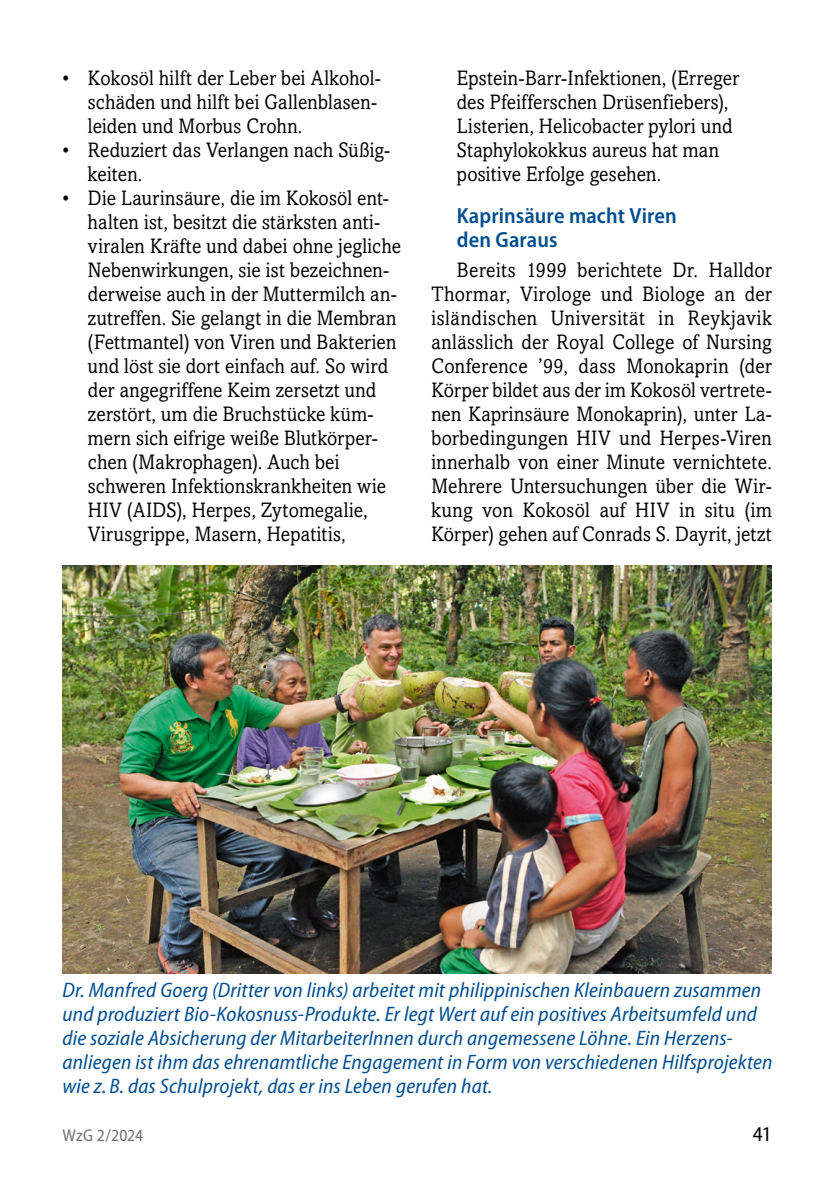
<style>
.page{position:relative;width:840px;height:1191px;background:#fff}
.page>*{position:absolute;margin:0;border:0;box-sizing:border-box;transform-origin:0 0}
._07_Zwischen-Überschrift{font:600 semi-condensed 22px/24px "Myriad Pro";letter-spacing:.005em;color:#004e90}
._06_GS_mit_Aufzaehlung{font:21px/24px "Amasis MT Std";letter-spacing:.015em;color:#000;scale:.9 1}
._05_GS_10_5_12{font:21px/24px "Amasis MT Std";letter-spacing:.015em;color:#000;text-align:justify;scale:.9 1}
._08_BU{font:italic semi-condensed 21px/24px "Myriad Pro";letter-spacing:.01em;color:#004e90}
.t1{font:semi-condensed 21px "Myriad Pro";color:#000}
.t2{font:semi-condensed 17px "Myriad Pro";letter-spacing:.005em;color:#6f7070}
</style>
<div class="page">
<img style="left:62px;top:565px;width:709px;height:408px">
<p class="_06_GS_mit_Aufzaehlung" style="left:88px;top:66px;width:327px;text-indent:-26px">• Kokosöl hilft der Leber bei Alkohol&shy;schäden und hilft bei Gallenblasen&shy;leiden und Morbus Crohn.</p>
<p class="_06_GS_mit_Aufzaehlung" style="left:88px;top:138px;width:337px;text-indent:-26px">• Reduziert das Verlangen nach Süßig&shy;keiten.</p>
<p class="_06_GS_mit_Aufzaehlung" style="left:88px;top:186px;width:349px;text-indent:-26px">• Die Laurinsäure, die im Kokosöl ent&shy;halten ist, besitzt die stärksten anti&shy;viralen Kräfte und dabei ohne jegliche Nebenwirkungen, sie ist bezeichnen&shy;derweise auch in der Muttermilch an&shy;zutreffen. Sie gelangt in die Membran (Fettmantel) von Viren und Bakterien und löst sie dort einfach auf. So wird der angegriffene Keim zersetzt und zerstört, um die Bruchstücke küm&shy;mern sich eifrige weiße Blutkörper&shy;chen (Makrophagen). Auch bei schweren Infektionskrankheiten wie HIV (AIDS), Herpes, Zytomegalie, Virusgrippe, Masern, Hepatitis,</p>
<p class="_06_GS_mit_Aufzaehlung" style="left:456px;top:66px;width:315px">Epstein-Barr-Infektionen, (Erreger des Pfeifferschen Drüsenfiebers), Listerien, Helicobacter pylori und Staphylokokkus aureus hat man positive Erfolge gesehen.</p>
<p class="_07_Zwischen-Überschrift" style="left:456px;top:204px;width:221px">Kaprinsäure macht Viren den Garaus</p>
<p class="_05_GS_10_5_12" style="left:431px;top:258px;width:379px;text-indent:26px">Bereits 1999 berichtete Dr. Halldor Thormar, Virologe und Biologe an der isländischen Universität in Reykjavik anlässlich der Royal College of Nursing Conference ’99, dass Monokaprin (der Körper bildet aus der im Kokosöl vertrete&shy;nen Kaprinsäure Monokaprin), unter La&shy;borbedingungen HIV und Herpes-Viren innerhalb von einer Minute vernichtete.<br>Mehrere Untersuchungen über die Wir&shy;kung von Kokosöl auf HIV in situ (im Körper) gehen auf Conrads S. Dayrit, jetzt</p>
<p class="_08_BU" style="left:62px;top:979px;width:711px">Dr. Manfred Goerg (Dritter von links) arbeitet mit philippinischen Kleinbauern zusammen und produziert Bio-Kokosnuss-Produkte. Er legt Wert auf ein positives Arbeitsumfeld und die soziale Absicherung der MitarbeiterInnen durch angemessene Löhne. Ein Herzens&shy;anliegen ist ihm das ehrenamtliche Engagement in Form von verschiedenen Hilfsprojekten wie z. B. das Schulprojekt, das er ins Leben gerufen hat.</p>
<p class="t2" style="left:62px;top:1126px;width:82px">WzG 2/2024</p>
<p class="t1" style="left:752px;top:1123px;width:20px">41</p>
</div>
